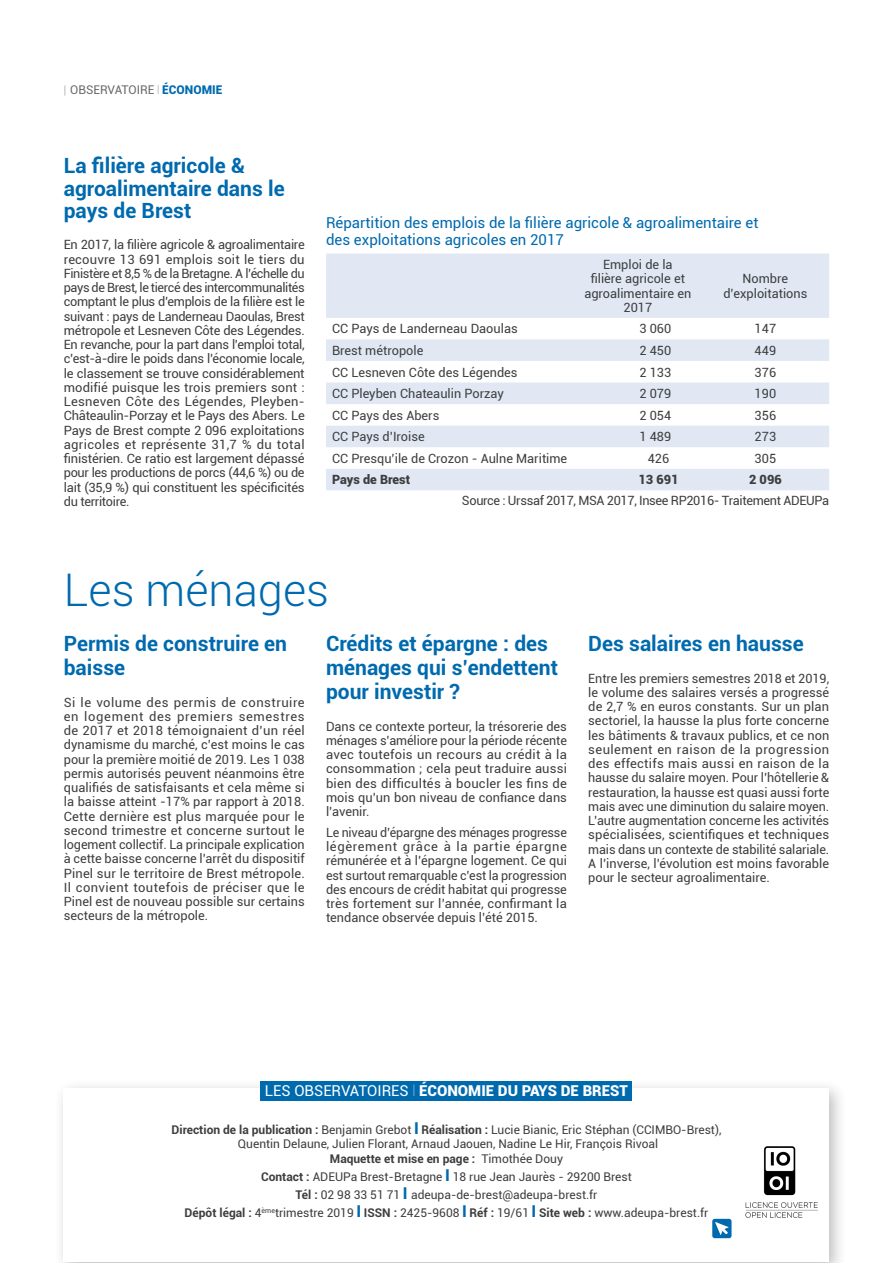
<style>
.page{position:relative;width:893px;height:1263px;background:#fff}
.page>*{position:absolute;margin:0;border:0;box-sizing:border-box;transform-origin:0 0}
.t1{font:300 45px "Roboto";color:#006aaf}
.t2{font:700 21px/24px "Roboto";color:#006aaf}
.t3{font:15px/16.5px "Roboto";color:#006aaf}
.t4{font:900 15px "Roboto";color:#fff}
.t5{font:12.75px/14.2px "Roboto";color:#3e3e3f;text-align:justify}
.t6{font:12.75px "Roboto";letter-spacing:-.025em;color:#3e3e3f}
.t7{font:900 12.75px "Roboto";color:#3e3e3f}
.t8{font:12px/14.4px "Roboto";color:#3e3e3f;text-align:center}
.t9{font:12px "Roboto";color:#69696c}
.s1{font-weight:100;color:#3e3e3f}
.s2{font-weight:100;font-size:11.55px;color:#57585a}
.s3{font-weight:900;color:#006aaf}
.s4{font-weight:400}
.s5{font-weight:100}
.s6{font-weight:700}
.s7{font-weight:900;font-size:15px;color:#006aaf}
</style>
<div class="page">
<div style="left:54px;top:1078px;width:793px;height:185px;background:#231f20;opacity:.3"></div>
<div style="left:64px;top:1089px;width:765px;height:173px;background:#fff"></div>
<div style="left:261px;top:1081px;width:371px;height:19px;background:#006aaf"></div>
<div style="left:712px;top:1219px;width:19px;height:19px;background:#006aaf;border-radius:3px"></div>
<svg style="left:715px;top:1222px;width:14px;height:13px"></svg>
<img style="left:745px;top:1146px;width:73px;height:72px">
<svg style="left:326px;top:253px;width:503px;height:237px;fill:#e1e8f4"></svg>
<p class="t9" style="left:64px;top:81px;width:160px"><span class="s1">|</span> OBSERVATOIRE <span class="s2">l</span> <span class="s3">ÉCONOMIE</span></p>
<h2 class="t2" style="left:64px;top:154px;width:222px;line-height:22.5px">La filière agricole &amp; agroalimentaire dans le pays de Brest</h2>
<p class="t5" style="left:64px;top:237px;width:243px">En 2017, la filière agricole &amp; agroalimentaire recouvre 13 691 emplois soit le tiers du Finistère et 8,5 % de la Bretagne. A l’échelle du pays de Brest, le tiercé des intercommunalités comptant le plus d’emplois de la filière est le suivant : pays de Landerneau Daoulas, Brest métropole et Lesneven Côte des Légendes.<br>En revanche, pour la part dans l’emploi total, c’est-à-dire le poids dans l’économie locale, le classement se trouve considérablement modifié puisque les trois premiers sont :<br>Lesneven Côte des Légendes, Pleyben-Châteaulin-Porzay et le Pays des Abers. Le Pays de Brest compte 2 096 exploitations agricoles et représente 31,7 % du total finistérien. Ce ratio est largement dépassé pour les productions de porcs (44,6 %) ou de lait (35,9 %) qui constituent les spécificités du territoire.</p>
<p class="t3" style="left:326px;top:214px;width:434px">Répartition des emplois de la filière agricole &amp; agroalimentaire et des exploitations agricoles en 2017</p>
<p class="t5" style="left:584px;top:257px;width:108px;text-align:center">Emploi de la<br>filière agricole et agroalimentaire en<br>2017</p>
<p class="t5" style="left:723px;top:271px;width:86px;text-align:center">Nombre d’exploitations</p>
<p class="t5" style="left:332px;top:321px;width:187px">CC Pays de Landerneau Daoulas</p>
<p class="t5" style="left:639px;top:321px;width:33px">3 060</p>
<p class="t5" style="left:755px;top:321px;width:23px">147</p>
<p class="t5" style="left:332px;top:343px;width:93px">Brest métropole</p>
<p class="t5" style="left:639px;top:343px;width:33px">2 450</p>
<p class="t5" style="left:755px;top:343px;width:23px">449</p>
<p class="t5" style="left:332px;top:364px;width:187px">CC Lesneven Côte des Légendes</p>
<p class="t5" style="left:639px;top:364px;width:33px">2 133</p>
<p class="t5" style="left:755px;top:364px;width:23px">376</p>
<p class="t5" style="left:332px;top:386px;width:173px">CC Pleyben Chateaulin Porzay</p>
<p class="t5" style="left:639px;top:386px;width:33px">2 079</p>
<p class="t5" style="left:755px;top:386px;width:23px">190</p>
<p class="t5" style="left:332px;top:407px;width:109px">CC Pays des Abers</p>
<p class="t5" style="left:639px;top:407px;width:33px">2 054</p>
<p class="t5" style="left:755px;top:407px;width:23px">356</p>
<p class="t5" style="left:332px;top:429px;width:94px">CC Pays d’Iroise</p>
<p class="t5" style="left:639px;top:429px;width:33px">1 489</p>
<p class="t5" style="left:755px;top:429px;width:23px">273</p>
<p class="t5" style="left:332px;top:451px;width:237px">CC Presqu’ile de Crozon - Aulne Maritime</p>
<p class="t5" style="left:648px;top:451px;width:23px">426</p>
<p class="t5" style="left:755px;top:451px;width:23px">305</p>
<p class="t7" style="left:332px;top:471px;width:80px">Pays de Brest</p>
<p class="t7" style="left:638px;top:471px;width:42px">13 691</p>
<p class="t7" style="left:749px;top:471px;width:34px">2 096</p>
<p class="t6" style="left:462px;top:491px;width:369px">Source : Urssaf 2017, MSA 2017, Insee RP2016- Traitement ADEUPa</p>
<h1 class="t1" style="left:64px;top:559px;width:267px">Les ménages</h1>
<h2 class="t2" style="left:64px;top:631px;width:225px">Permis de construire en baisse</h2>
<p class="t5" style="left:64px;top:694px;width:243px">Si le volume des permis de construire en logement des premiers semestres de 2017 et 2018 témoignaient d’un réel dynamisme du marché, c’est moins le cas pour la première moitié de 2019. Les 1 038 permis autorisés peuvent néanmoins être qualifiés de satisfaisants et cela même si la baisse atteint -17% par rapport à 2018.<br>Cette dernière est plus marquée pour le second trimestre et concerne surtout le logement collectif. La principale explication à cette baisse concerne l’arrêt du dispositif Pinel sur le territoire de Brest métropole.<br>Il convient toutefois de préciser que le Pinel est de nouveau possible sur certains secteurs de la métropole.</p>
<h2 class="t2" style="left:326px;top:631px;width:234px">Crédits et épargne : des ménages qui s’endettent pour investir ?</h2>
<p class="t5" style="left:326px;top:718px;width:242px">Dans ce contexte porteur, la trésorerie des ménages s’améliore pour la période récente avec toutefois un recours au crédit à la consommation ; cela peut traduire aussi bien des difficultés à boucler les fins de mois qu’un bon niveau de confiance dans l’avenir.</p>
<p class="t5" style="left:326px;top:825px;width:242px">Le niveau d’épargne des ménages progresse légèrement grâce à la partie épargne rémunérée et à l’épargne logement. Ce qui est surtout remarquable c’est la progression des encours de crédit habitat qui progresse très fortement sur l’année, confirmant la tendance observée depuis l’été 2015.</p>
<h2 class="t2" style="left:588px;top:631px;width:217px">Des salaires en hausse</h2>
<p class="t5" style="left:588px;top:670px;width:243px">Entre les premiers semestres 2018 et 2019, le volume des salaires versés a progressé de 2,7 % en euros constants. Sur un plan sectoriel, la hausse la plus forte concerne les bâtiments &amp; travaux publics, et ce non seulement en raison de la progression des effectifs mais aussi en raison de la hausse du salaire moyen. Pour l’hôtellerie &amp; restauration, la hausse est quasi aussi forte mais avec une diminution du salaire moyen.<br>L’autre augmentation concerne les activités spécialisées, scientifiques et techniques mais dans un contexte de stabilité salariale.<br>A l’inverse, l’évolution est moins favorable pour le secteur agroalimentaire.</p>
<p class="t4" style="left:265px;top:1080px;width:364px"><span class="s4">LES OBSERVATOIRES</span> <span class="s5">l</span> ÉCONOMIE DU PAYS DE BREST</p>
<p class="t8" style="left:172px;top:1122px;width:551px"><span class="s6">Direction de la publication :</span> Benjamin Grebot <span class="s7">l</span> <span class="s6">Réalisation :</span> Lucie Bianic, Eric Stéphan (CCIMBO-Brest),<br>Quentin Delaune, Julien Florant, Arnaud Jaouen, Nadine Le Hir, François Rivoal<br><span class="s6">Maquette et mise en page :</span> Timothée Douy</p>
<p class="t8" style="left:185px;top:1167px;width:525px;line-height:18px"><span class="s6">Contact :</span> ADEUPa Brest-Bretagne <span class="s7">l</span> 18 rue Jean Jaurès - 29200 Brest<br><span class="s6">Tél :</span> 02 98 33 51 71 <span class="s7">l</span> adeupa-de-brest@adeupa-brest.fr<br><span class="s6">Dépôt légal :</span> 4<sup>ème</sup>trimestre 2019 <span class="s7">l</span> <span class="s6">ISSN :</span> 2425-9608 <span class="s7">l</span> <span class="s6">Réf :</span> 19/61 <span class="s7">l</span> <span class="s6">Site web :</span> www.adeupa-brest.fr</p>
</div>
